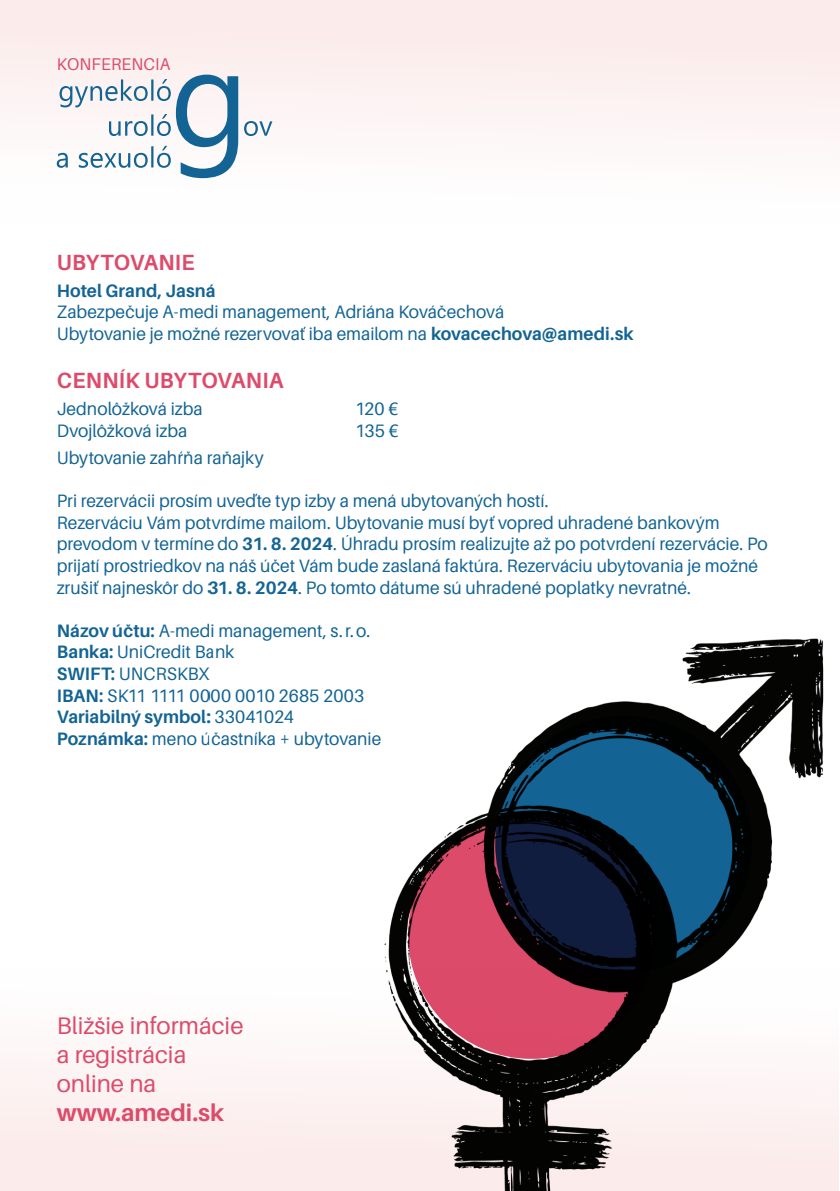
<style>
.page{position:relative;width:840px;height:1191px;background:#fff}
.page>*{position:absolute;margin:0;border:0;box-sizing:border-box;transform-origin:0 0}
.t1{font:24px/28.8px "Aileron";color:#dd4b6b}
.t2{font:700 24px "Aileron";color:#dd4b6b}
.t3{font:700 22px "Aileron";letter-spacing:.015em;color:#dd4b6b}
.t4{font:18px/21.6px "Aileron";color:#136494}
.t5{font:700 18px "Aileron";letter-spacing:.005em;color:#136494}
.t6{font:17px "Aileron";letter-spacing:.01em;color:#dd4b6b}
.s1{font-weight:700}
</style>
<div class="page">
<div style="left:0;top:0;width:839px;height:223px;background:#fcf4f3"></div>
<div style="left:0;top:969px;width:838px;height:222px;background:#fcf4f3"></div>
<svg style="left:244px;top:121px;width:28px;height:15px"></svg>
<svg style="left:57px;top:75px;width:181px;height:103px"></svg>
<img style="left:212px;top:638px;width:621px;height:553px">
<svg style="left:408px;top:811px;width:246px;height:247px;background:#b33c56"></svg>
<svg style="left:495px;top:716px;width:256px;height:256px;background:#0b314d"></svg>
<p class="t6" style="left:57px;top:55px;width:115px">KONFERENCIA</p>
<p class="t3" style="left:57px;top:250px;width:139px">UBYTOVANIE</p>
<p class="t5" style="left:57px;top:280px;width:160px">Hotel Grand, Jasná</p>
<p class="t4" style="left:57px;top:302px;width:578px">Zabezpečuje A-medi management, Adriána Kováčechová<br>Ubytovanie je možné rezervovať iba emailom na <span class="s1">kovacechova@amedi.sk</span></p>
<p class="t3" style="left:57px;top:368px;width:228px">CENNÍK UBYTOVANIA</p>
<p class="t4" style="left:57px;top:398px;width:147px">Jednolôžková izba</p>
<p class="t4" style="left:355px;top:398px;width:45px">120 €</p>
<p class="t4" style="left:57px;top:420px;width:132px">Dvojlôžková izba</p>
<p class="t4" style="left:355px;top:420px;width:45px">135 €</p>
<p class="t4" style="left:57px;top:447px;width:208px">Ubytovanie zahŕňa raňajky</p>
<p class="t4" style="left:57px;top:490px;width:712px">Pri rezervácii prosím uveďte typ izby a mená ubytovaných hostí.<br>Rezerváciu Vám potvrdíme mailom. Ubytovanie musí byť vopred uhradené bankovým prevodom v termíne do <span class="s1">31. 8. 2024</span>. Úhradu prosím realizujte až po potvrdení rezervácie. Po prijatí prostriedkov na náš účet Vám bude zaslaná faktúra. Rezerváciu ubytovania je možné zrušiť najneskôr do <span class="s1">31. 8. 2024</span>. Po tomto dátume sú uhradené poplatky nevratné.</p>
<p class="t4" style="left:57px;top:620px;width:326px"><span class="s1">Názov účtu:</span> A-medi management, s.r.o.<br><span class="s1">Banka:</span> UniCredit Bank<br><span class="s1">SWIFT:</span> UNCRSKBX<br><span class="s1">IBAN:</span> SK11 1111 0000 0010 2685 2003<br><span class="s1">Variabilný symbol:</span> 33041024<br><span class="s1">Poznámka:</span> meno účastníka + ubytovanie</p>
<h1 class="t1" style="left:57px;top:1011px;width:188px">Bližšie informácie a registrácia online na</h1>
<h1 class="t2" style="left:57px;top:1099px;width:169px">www.amedi.sk</h1>
</div>
